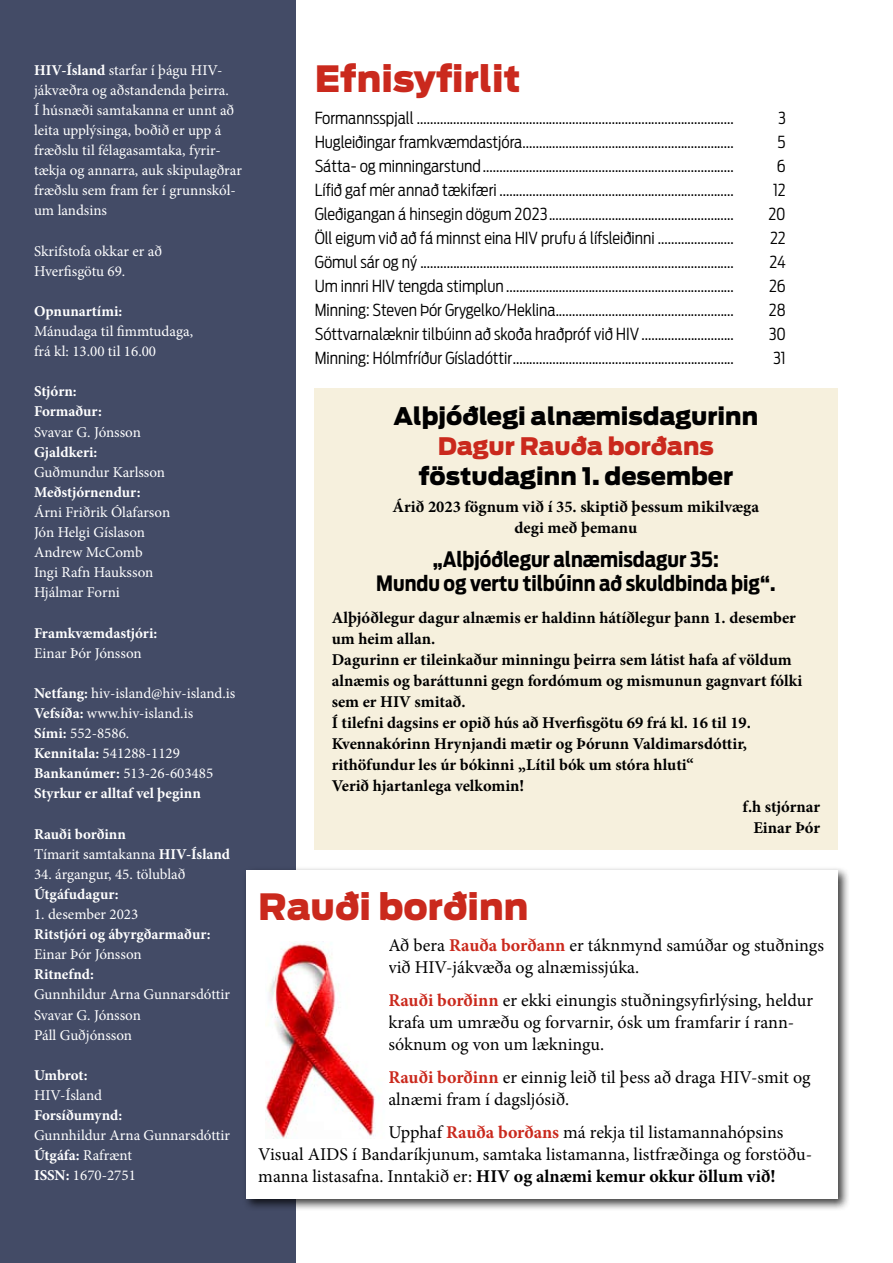
<style>
.page{position:relative;width:893px;height:1263px;background:#fff}
.page>*{position:absolute;margin:0;border:0;box-sizing:border-box;transform-origin:0 0}
.t1{font:900 36px "Antenna";color:#ca291d}
.t2{font:900 24px "Antenna";color:#000}
.t3{font:900 24px "Antenna";color:#ca291d}
.t4{font:700 21px/24px "Antenna Cond";color:#000;text-align:center}
.t5{font:18px/21.6px "Minion Pro";color:#000}
.t6{font:300 16.5px "Antenna Cond";color:#000}
.t7{font:700 16.5px/21px "Minion Pro";color:#000;text-align:center}
.t8{font:15px/20.1px "Minion Pro";color:#fff}
.t9{font:700 15px/20.1px "Minion Pro";color:#fff}
.s1{font-weight:700}
.s2{font-weight:400}
.s3{font-weight:700;color:#ca291d}
</style>
<div class="page">
<div style="left:315px;top:388px;width:523px;height:461px;background:#f6f0dd"></div>
<div style="left:0;top:0;width:296px;height:1263px;background:#434b66"></div>
<div style="left:243px;top:866px;width:607px;height:345px;background:#000;opacity:.75"></div>
<div style="left:247px;top:870px;width:591px;height:329px;background:#fff"></div>
<img style="left:266px;top:943px;width:113px;height:195px">
<p class="t8" style="left:34px;top:60px;width:209px"><span class="s1">HIV-Ísland</span> starfar í þágu HIV&shy;jákvæðra og aðstandenda þeirra.<br>Í húsnæði samtakanna er unnt að leita upplýsinga, boðið er upp á fræðslu til félagasamtaka, fyrir&shy;tækja og annarra, auk skipulagðrar fræðslu sem fram fer í grunnskól&shy;um landsins</p>
<p class="t8" style="left:34px;top:241px;width:129px">Skrifstofa okkar er að<br>Hverfisgötu 69.</p>
<p class="t9" style="left:34px;top:301px;width:90px">Opnunartími:</p>
<p class="t8" style="left:34px;top:321px;width:161px">Mánudaga til fimmtudaga, frá kl: 13.00 til 16.00</p>
<p class="t9" style="left:34px;top:381px;width:69px">Stjórn:<br>Formaður:</p>
<p class="t8" style="left:34px;top:422px;width:108px">Svavar G. Jónsson</p>
<p class="t9" style="left:34px;top:442px;width:65px">Gjaldkeri:</p>
<p class="t8" style="left:34px;top:462px;width:133px">Guðmundur Karlsson</p>
<p class="t9" style="left:34px;top:482px;width:108px">Meðstjórnendur:</p>
<p class="t8" style="left:34px;top:502px;width:138px">Árni Friðrik Ólafarson<br>Jón Helgi Gíslason<br>Andrew McComb<br>Ingi Rafn Hauksson<br>Hjálmar Forni</p>
<p class="t9" style="left:34px;top:622px;width:125px">Framkvæmdastjóri:</p>
<p class="t8" style="left:34px;top:643px;width:109px">Einar Þór Jónsson</p>
<p class="t8" style="left:34px;top:683px;width:203px"><span class="s1">Netfang:</span> hiv-island@hiv-island.is<br><span class="s1">Vefsíða:</span> www.hiv-island.is<br><span class="s1">Sími:</span> 552-8586.<br><span class="s1">Kennitala:</span> 541288-1129<br><span class="s1">Bankanúmer:</span> 513-26-603485<br><span class="s1">Styrkur er alltaf vel þeginn</span></p>
<p class="t9" style="left:34px;top:823px;width:198px">Rauði borðinn<br><span class="s2">Tímarit samtakanna</span> HIV-Ísland</p>
<p class="t8" style="left:34px;top:864px;width:153px">34. árgangur, 45. tölublað</p>
<p class="t9" style="left:34px;top:884px;width:86px">Útgáfudagur:</p>
<p class="t8" style="left:34px;top:904px;width:106px">1. desember 2023</p>
<p class="t9" style="left:34px;top:924px;width:178px">Ritstjóri og ábyrgðarmaður:</p>
<p class="t8" style="left:34px;top:944px;width:109px">Einar Þór Jónsson</p>
<p class="t9" style="left:34px;top:964px;width:61px">Ritnefnd:</p>
<p class="t8" style="left:34px;top:985px;width:198px">Gunnhildur Arna Gunnarsdóttir<br>Svavar G. Jónsson<br>Páll Guðjónsson</p>
<p class="t9" style="left:34px;top:1065px;width:55px">Umbrot:</p>
<p class="t8" style="left:34px;top:1085px;width:70px">HIV-Ísland</p>
<p class="t9" style="left:34px;top:1105px;width:90px">Forsíðumynd:</p>
<p class="t8" style="left:34px;top:1125px;width:198px">Gunnhildur Arna Gunnarsdóttir<br><span class="s1">Útgáfa:</span> Rafrænt<br><span class="s1">ISSN:</span> 1670-2751</p>
<h1 class="t1" style="left:315px;top:57px;width:208px">Efnisyfirlit</h1>
<p class="t6" style="left:315px;top:109px;width:421px">Formannsspjall ................................................................................................</p>
<p class="t6" style="left:778px;top:109px;width:9px">3</p>
<p class="t6" style="left:315px;top:133px;width:421px">Hugleiðingar framkvæmdastjóra................................................................</p>
<p class="t6" style="left:778px;top:133px;width:10px">5</p>
<p class="t6" style="left:315px;top:157px;width:421px">Sátta- og minningarstund............................................................................</p>
<p class="t6" style="left:777px;top:157px;width:10px">6</p>
<p class="t6" style="left:315px;top:181px;width:421px">Lífið gaf mér annað tækifæri .......................................................................</p>
<p class="t6" style="left:773px;top:181px;width:14px">12</p>
<p class="t6" style="left:315px;top:205px;width:421px">Gleðigangan á hinsegin dögum 2023........................................................</p>
<p class="t6" style="left:768px;top:205px;width:19px">20</p>
<p class="t6" style="left:315px;top:229px;width:421px">Öll eigum við að fá minnst eina HIV prufu á lífsleiðinni .......................</p>
<p class="t6" style="left:770px;top:229px;width:17px">22</p>
<p class="t6" style="left:315px;top:253px;width:421px">Gömul sár og ný ...............................................................................................</p>
<p class="t6" style="left:769px;top:253px;width:18px">24</p>
<p class="t6" style="left:315px;top:277px;width:421px">Um innri HIV tengda stimplun .....................................................................</p>
<p class="t6" style="left:769px;top:277px;width:18px">26</p>
<p class="t6" style="left:315px;top:301px;width:421px">Minning: Steven Þór Grygelko/Heklina......................................................</p>
<p class="t6" style="left:769px;top:301px;width:18px">28</p>
<p class="t6" style="left:315px;top:325px;width:421px">Sóttvarnalæknir tilbúinn að skoða hraðpróf við HIV............................</p>
<p class="t6" style="left:769px;top:325px;width:19px">30</p>
<p class="t6" style="left:315px;top:349px;width:421px">Minning: Hólmfríður Gísladóttir...................................................................</p>
<p class="t6" style="left:773px;top:349px;width:14px">31</p>
<h2 class="t2" style="left:393px;top:401px;width:366px">Alþjóðlegi alnæmisdagurinn</h2>
<h2 class="t3" style="left:438px;top:431px;width:278px">Dagur Rauða borðans</h2>
<h2 class="t2" style="left:418px;top:461px;width:316px">föstudaginn 1. desember</h2>
<p class="t7" style="left:393px;top:496px;width:368px">Árið 2023 fögnum við í 35. skiptið þessum mikilvæga degi með þemanu</p>
<p class="t4" style="left:376px;top:548px;width:401px">„Alþjóðlegur alnæmisdagur 35:<br>Mundu og vertu tilbúinn að skuldbinda þig“.</p>
<p class="t7" style="left:332px;top:607px;width:466px">Alþjóðlegur dagur alnæmis er haldinn hátíðlegur þann 1. desember</p>
<p class="t7" style="left:332px;top:628px;width:105px">um heim allan.</p>
<p class="t7" style="left:332px;top:649px;width:462px">Dagurinn er tileinkaður minningu þeirra sem látist hafa af völdum</p>
<p class="t7" style="left:332px;top:670px;width:472px">alnæmis og baráttunni gegn fordómum og mismunun gagnvart fólki</p>
<p class="t7" style="left:332px;top:691px;width:135px">sem er HIV smitað.</p>
<p class="t7" style="left:332px;top:712px;width:421px">Í tilefni dagsins er opið hús að Hverfisgötu 69 frá kl. 16 til 19.</p>
<p class="t7" style="left:332px;top:733px;width:417px">Kvennakórinn Hrynjandi mætir og Þórunn Valdimarsdóttir,</p>
<p class="t7" style="left:332px;top:754px;width:364px">rithöfundur les úr bókinni „Lítil bók um stóra hluti“</p>
<p class="t7" style="left:332px;top:775px;width:194px">Verið hjartanlega velkomin!</p>
<p class="t7" style="left:742px;top:796px;width:79px">f.h stjórnar</p>
<p class="t7" style="left:753px;top:817px;width:68px">Einar Þór</p>
<h1 class="t1" style="left:258px;top:885px;width:272px">Rauði borðinn</h1>
<p class="t5" style="left:388px;top:935px;width:437px">Að bera <span class="s3">Rauða borðann</span> er táknmynd samúðar og stuðnings við HIV-jákvæða og alnæmissjúka.</p>
<p class="t5" style="left:388px;top:990px;width:426px"><span class="s3">Rauði borðinn</span> er ekki einungis stuðningsyfirlýsing, heldur krafa um umræðu og forvarnir, ósk um framfarir í rann&shy;sóknum og von um lækningu.</p>
<p class="t5" style="left:388px;top:1067px;width:424px"><span class="s3">Rauði borðinn</span> er einnig leið til þess að draga HIV-smit og alnæmi fram í dagsljósið.</p>
<p class="t5" style="left:258px;top:1122px;width:555px;text-indent:130px">Upphaf <span class="s3">Rauða borðans</span> má rekja til listamannahópsins<br>Visual AIDS í Bandaríkjunum, samtaka listamanna, listfræðinga og forstöðu&shy;manna listasafna. Inntakið er: <span class="s1">HIV og alnæmi kemur okkur öllum við!</span></p>
</div>
